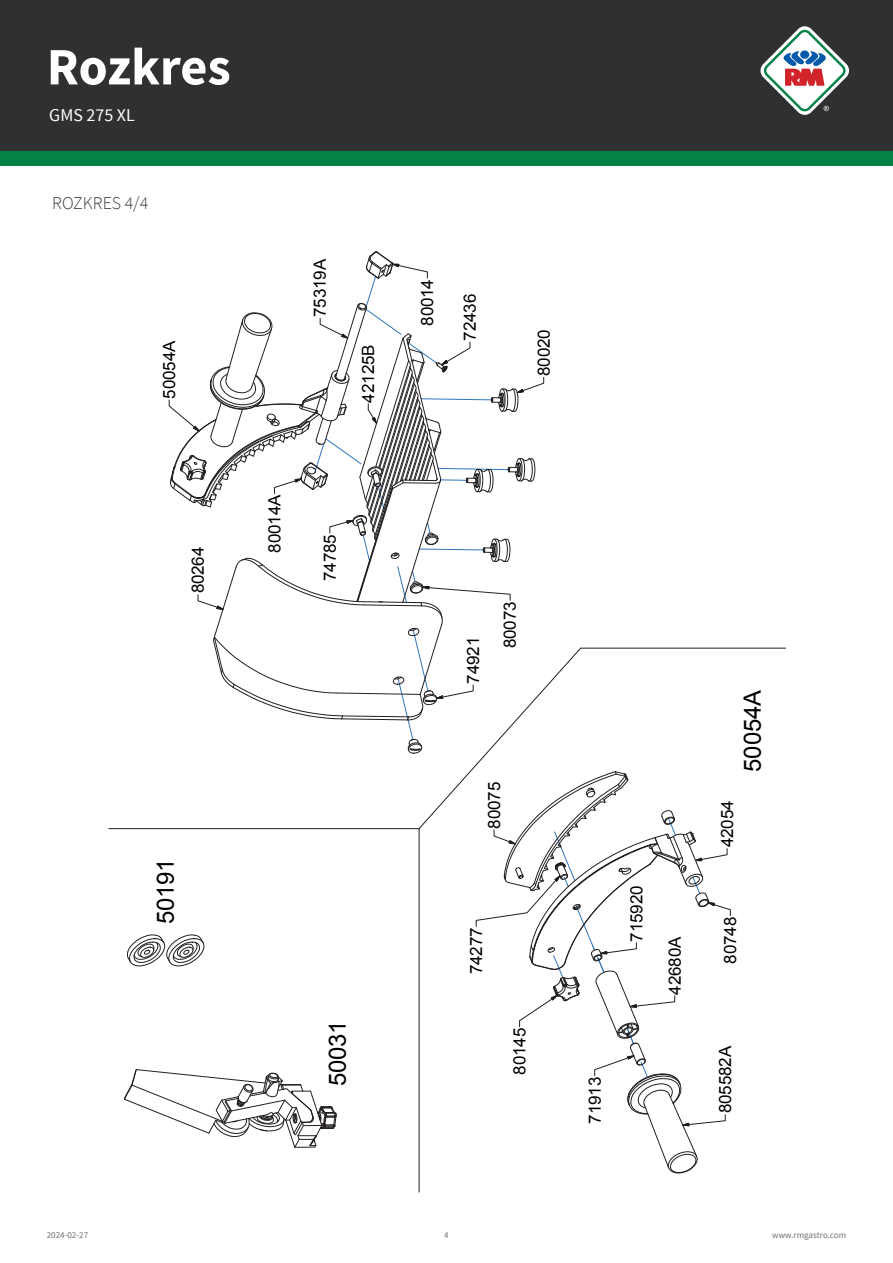
<style>
.page{position:relative;width:893px;height:1263px;background:#fff}
.page>*{position:absolute;margin:0;border:0;box-sizing:border-box;transform-origin:0 0}
.t1{font:700 52.5px "Source Sans Pro";letter-spacing:-.005em;color:#fff}
.t2{font:23.85px "Arial";letter-spacing:-.01em;color:#000001}
.t3{font:300 18px "Source Sans Pro";color:#3e3e3f}
.t4{font:18px "Source Sans Pro";color:#fff}
.t5{font:16.95px "Arial";letter-spacing:-.01em;color:#000001}
.t6{font:9px "Source Sans Pro";color:#6f7073}
</style>
<div class="page">
<div style="left:0;top:0;width:893px;height:166px;background:#048146"></div>
<div style="left:0;top:0;width:893px;height:151px;background:#2f3131"></div>
<svg style="left:760px;top:26px;width:89px;height:89px"></svg>
<svg style="left:109px;top:377px;width:436px;height:815px"></svg>
<svg style="left:109px;top:647px;width:677px;height:182px"></svg>
<hr style="left:419px;top:829px;width:1px;height:363px;background:#231f20">
<svg style="left:476px;top:770px;width:255px;height:404px"></svg>
<svg style="left:169px;top:251px;width:375px;height:503px"></svg>
<h1 class="t1" style="left:47px;top:33px;width:185px">Rozkres</h1>
<p class="t4" style="left:49px;top:104px;width:87px">GMS 275 XL</p>
<p class="t3" style="left:52px;top:193px;width:98px">ROZKRES 4/4</p>
<p class="t5" style="left:158px;top:399px;width:60px;rotate:-90deg">50054A</p>
<p class="t5" style="left:187px;top:593px;width:48px;rotate:-90deg">80264</p>
<p class="t5" style="left:309px;top:317px;width:60px;rotate:-90deg">75319A</p>
<p class="t5" style="left:357px;top:403px;width:60px;rotate:-90deg">42125B</p>
<p class="t5" style="left:263px;top:553px;width:60px;rotate:-90deg">80014A</p>
<p class="t5" style="left:319px;top:581px;width:48px;rotate:-90deg">74785</p>
<h2 class="t2" style="left:150px;top:924px;width:67px;rotate:-90deg">50191</h2>
<p class="t6" style="left:47px;top:1229px;width:43px">2024-02-27</p>
<h2 class="t2" style="left:322px;top:1086px;width:67px;rotate:-90deg">50031</h2>
<p class="t5" style="left:416px;top:326px;width:48px;rotate:-90deg">80014</p>
<p class="t5" style="left:459px;top:341px;width:48px;rotate:-90deg">72436</p>
<p class="t5" style="left:533px;top:376px;width:48px;rotate:-90deg">80020</p>
<p class="t5" style="left:462px;top:684px;width:48px;rotate:-90deg">74921</p>
<p class="t5" style="left:499px;top:648px;width:48px;rotate:-90deg">80073</p>
<p class="t5" style="left:483px;top:829px;width:48px;rotate:-90deg">80075</p>
<p class="t5" style="left:465px;top:974px;width:48px;rotate:-90deg">74277</p>
<p class="t5" style="left:508px;top:1074px;width:48px;rotate:-90deg">80145</p>
<p class="t5" style="left:625px;top:942px;width:58px;rotate:-90deg">715920</p>
<p class="t5" style="left:664px;top:994px;width:60px;rotate:-90deg">42680A</p>
<p class="t5" style="left:584px;top:1124px;width:48px;rotate:-90deg">71913</p>
<h2 class="t2" style="left:737px;top:771px;width:83px;rotate:-90deg">50054A</h2>
<p class="t5" style="left:716px;top:847px;width:48px;rotate:-90deg">42054</p>
<p class="t5" style="left:719px;top:963px;width:48px;rotate:-90deg">80748</p>
<p class="t5" style="left:714px;top:1113px;width:69px;rotate:-90deg">805582A</p>
<p class="t6" style="left:444px;top:1229px;width:6px">4</p>
<p class="t6" style="left:772px;top:1229px;width:75px">www.rmgastro.com</p>
</div>
